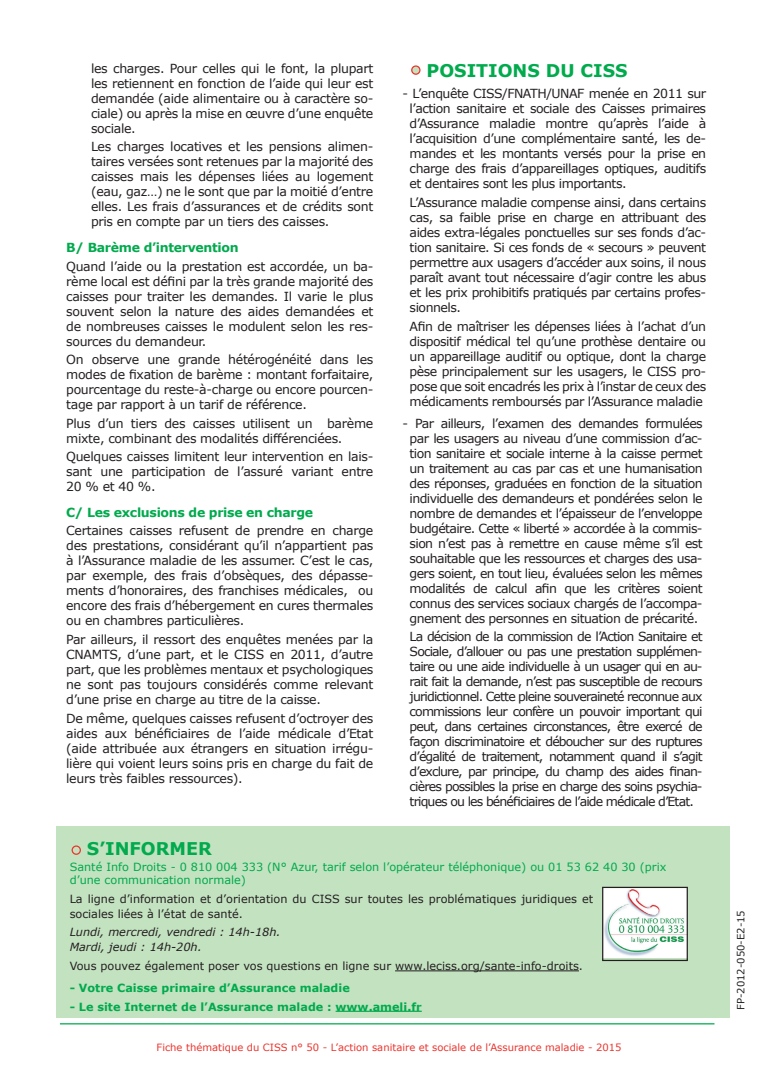
<style>
.page{position:relative;width:773px;height:1081px;background:#fff}
.page>*{position:absolute;margin:0;border:0;box-sizing:border-box;transform-origin:0 0}
.t1{font:700 17.5px "Verdana";color:#00aa4d}
.t2{font:700 17.5px "Verdana";color:#00aa4d}
.t3{font:12.5px/15px "Verdana";letter-spacing:-.04em;color:#231f20;text-align:justify}
.t4{font:700 12.5px "Verdana";letter-spacing:-.025em;color:#00aa4d}
.t5{font:11.25px/15px "Verdana";color:#231f20}
.t6{font:11.25px/13.5px "Verdana";color:#00aa4d}
.t7{font:700 11.25px "Verdana";color:#00aa4d}
.t8{font:italic 11.25px "Verdana";color:#231f20}
.t9{font:10px "Verdana";color:#eb342d}
.t10{font:10px "Verdana";color:#231f20}
</style>
<div class="page">
<hr style="left:60px;top:1023px;width:654px;height:1px;background:#00aa4d">
<div style="left:57px;top:826px;width:672px;height:192px;background:#c3e2c0"></div>
<div style="left:72px;top:845px;width:9px;height:10px;border:1px solid #eb342d;border-radius:50%"></div>
<hr style="left:395px;top:970px;width:184px;height:1px;background:#231f20">
<hr style="left:335px;top:1010px;width:86px;height:2px;background:#00aa4d">
<img style="left:604px;top:889px;width:81px;height:69px">
<div style="left:602px;top:887px;width:85px;height:74px;border:1px solid #231f20"></div>
<div style="left:411px;top:66px;width:9px;height:8px;background:#c3e2c0;border-radius:50%"></div>
<div style="left:411px;top:65px;width:9px;height:10px;border:1px solid #eb342d;border-radius:50%"></div>
<p class="t3" style="left:91px;top:61px;width:284px">les charges. Pour celles qui le font, la plupart</p>
<p class="t1" style="left:426px;top:58px;width:203px">POSITIONS DU CISS</p>
<p class="t3" style="left:91px;top:76px;width:284px">les retiennent en fonction de l’aide qui leur est demandée (aide alimentaire ou à caractère so&shy;ciale) ou après la mise en œuvre d’une enquête sociale.</p>
<p class="t3" style="left:91px;top:139px;width:284px">Les charges locatives et les pensions alimen&shy;taires versées sont retenues par la majorité des caisses mais les dépenses liées au logement (eau, gaz…) ne le sont que par la moitié d’entre elles. Les frais d’assurances et de crédits sont pris en compte par un tiers des caisses.</p>
<p class="t4" style="left:66px;top:239px;width:174px">B/ Barème d’intervention</p>
<p class="t3" style="left:66px;top:258px;width:309px">Quand l’aide ou la prestation est accordée, un ba&shy;rème local est défini par la très grande majorité des caisses pour traiter les demandes. Il varie le plus souvent selon la nature des aides demandées et de nombreuses caisses le modulent selon les res&shy;sources du demandeur.</p>
<p class="t3" style="left:66px;top:352px;width:309px">On observe une grande hétérogénéité dans les modes de fixation de barème : montant forfaitaire, pourcentage du reste-à-charge ou encore pourcen&shy;tage par rapport à un tarif de référence.</p>
<p class="t3" style="left:66px;top:415px;width:308px">Plus d’un tiers des caisses utilisent un barème mixte, combinant des modalités différenciées.</p>
<p class="t3" style="left:66px;top:449px;width:309px">Quelques caisses limitent leur intervention en lais&shy;sant une participation de l’assuré variant entre 20 % et 40 %.</p>
<p class="t4" style="left:66px;top:503px;width:248px">C/ Les exclusions de prise en charge</p>
<p class="t3" style="left:66px;top:523px;width:309px">Certaines caisses refusent de prendre en charge des prestations, considérant qu’il n’appartient pas à l’Assurance maladie de les assumer. C’est le cas, par exemple, des frais d’obsèques, des dépasse&shy;ments d’honoraires, des franchises médicales, ou encore des frais d’hébergement en cures thermales ou en chambres particulières.</p>
<p class="t3" style="left:66px;top:632px;width:309px">Par ailleurs, il ressort des enquêtes menées par la CNAMTS, d’une part, et le CISS en 2011, d’autre part, que les problèmes mentaux et psychologiques ne sont pas toujours considérés comme relevant d’une prise en charge au titre de la caisse.</p>
<p class="t3" style="left:66px;top:710px;width:309px">De même, quelques caisses refusent d’octroyer des aides aux bénéficiaires de l’aide médicale d’Etat (aide attribuée aux étrangers en situation irrégu&shy;lière qui voient leurs soins pris en charge du fait de leurs très faibles ressources).</p>
<p class="t3" style="left:409px;top:86px;width:298px;text-indent:-7px">- L’enquête CISS/FNATH/UNAF menée en 2011 sur l’action sanitaire et sociale des Caisses primaires d’Assurance maladie montre qu’après l’aide à l’acquisition d’une complémentaire santé, les de&shy;mandes et les montants versés pour la prise en charge des frais d’appareillages optiques, auditifs et dentaires sont les plus importants.</p>
<p class="t3" style="left:409px;top:195px;width:298px">L’Assurance maladie compense ainsi, dans certains cas, sa faible prise en charge en attribuant des aides extra-légales ponctuelles sur ses fonds d’ac&shy;tion sanitaire. Si ces fonds de « secours » peuvent permettre aux usagers d’accéder aux soins, il nous paraît avant tout nécessaire d’agir contre les abus et les prix prohibitifs pratiqués par certains profes&shy;sionnels.</p>
<p class="t3" style="left:409px;top:318px;width:298px">Afin de maîtriser les dépenses liées à l’achat d’un dispositif médical tel qu’une prothèse dentaire ou un appareillage auditif ou optique, dont la charge pèse principalement sur les usagers, le CISS pro&shy;pose que soit encadrés les prix à l’instar de ceux des médicaments remboursés par l’Assurance maladie</p>
<p class="t3" style="left:402px;top:415px;width:301px;text-align:center">- Par ailleurs, l’examen des demandes formulées par les usagers au niveau d’une commission d’ac&shy;tion sanitaire et sociale interne à la caisse permet un traitement au cas par cas et une humanisation des réponses, graduées en fonction de la situation individuelle des demandeurs et pondérées selon le nombre de demandes et l’épaisseur de l’enveloppe budgétaire. Cette « liberté » accordée à la commis&shy;sion n’est pas à remettre en cause même s’il est souhaitable que les ressources et charges des usa&shy;gers soient, en tout lieu, évaluées selon les mêmes modalités de calcul afin que les critères soient connus des services sociaux chargés de l’accompa&shy;gnement des personnes en situation de précarité.</p>
<p class="t3" style="left:409px;top:629px;width:294px">La décision de la commission de l’Action Sanitaire et Sociale, d’allouer ou pas une prestation supplémen&shy;taire ou une aide individuelle à un usager qui en au&shy;rait fait la demande, n’est pas susceptible de recours juridictionnel. Cette pleine souveraineté reconnue aux commissions leur confère un pouvoir important qui peut, dans certaines circonstances, être exercé de façon discriminatoire et déboucher sur des ruptures d’égalité de traitement, notamment quand il s’agit d’exclure, par principe, du champ des aides finan&shy;cières possibles la prise en charge des soins psychia&shy;triques ou les bénéficiaires de l’aide médicale d’Etat.</p>
<p class="t2" style="left:87px;top:836px;width:126px">S’INFORMER</p>
<p class="t6" style="left:70px;top:860px;width:598px">Santé Info Droits - 0 810 004 333 (N° Azur, tarif selon l’opérateur téléphonique) ou 01 53 62 40 30 (prix d’une communication normale)</p>
<p class="t5" style="left:70px;top:891px;width:525px">La ligne d’information et d’orientation du CISS sur toutes les problématiques juridiques et sociales liées à l’état de santé.</p>
<p class="t8" style="left:70px;top:924px;width:212px">Lundi, mercredi, vendredi : 14h-18h.</p>
<p class="t8" style="left:70px;top:939px;width:134px">Mardi, jeudi : 14h-20h.</p>
<p class="t5" style="left:70px;top:958px;width:515px">Vous pouvez également poser vos questions en ligne sur www.leciss.org/sante-info-droits.</p>
<p class="t7" style="left:70px;top:980px;width:281px">- Votre Caisse primaire d’Assurance maladie</p>
<p class="t7" style="left:70px;top:998px;width:353px">- Le site Internet de l’Assurance malade : www.ameli.fr</p>
<p class="t9" style="left:156px;top:1041px;width:466px">Fiche thématique du CISS n° 50 - L’action sanitaire et sociale de l’Assurance maladie - 2015</p>
<p class="t10" style="left:733px;top:1010px;width:101px;rotate:-90deg">FP-2012-050-E2-15</p>
</div>
